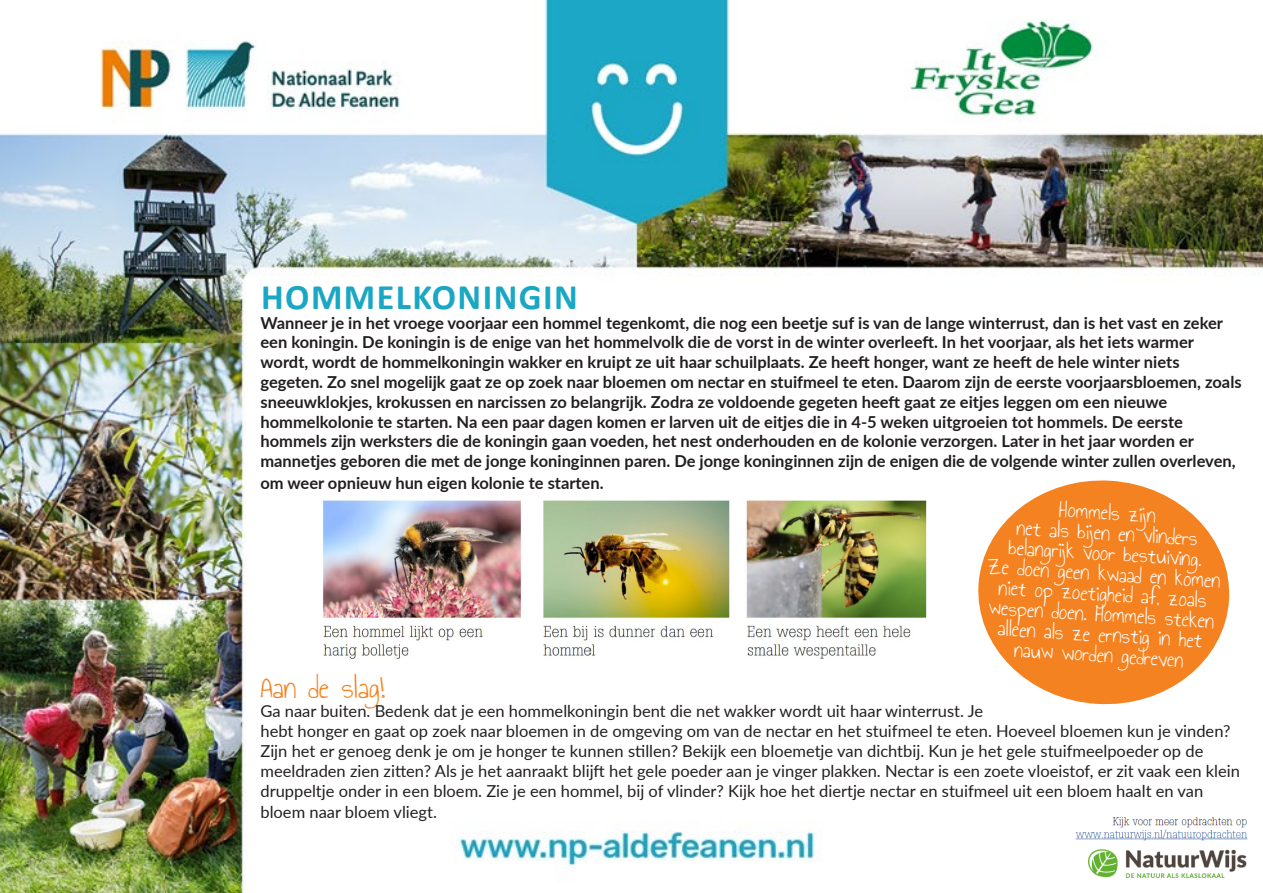
<style>
.page{position:relative;width:1263px;height:893px;background:#fff}
.page>*{position:absolute;margin:0;border:0;box-sizing:border-box;transform-origin:0 0}
.t1{font:700 36px "Calibri";letter-spacing:.04em;color:#1aa7c3}
.t2{font:24px "Annie Use Your Telescope";color:#f58220}
.t3{font:16.95px/20.4px "Annie Use Your Telescope";color:#fff;text-align:center}
.t4{font:700 16.5px/19.8px "Lato";color:#231f20}
.t5{font:16.5px/19.8px "Lato";color:#231f20}
</style>
<div class="page">
<img style="left:0;top:0;width:1263px;height:893px">
<img style="left:1072px;top:815px;width:176px;height:69px">
<svg style="left:975px;top:477px;width:258px;height:231px;fill:#f58220"></svg>
<img style="left:322px;top:500px;width:605px;height:163px">
<p class="t1" style="left:261px;top:271px;width:318px">HOMMELKONINGIN</p>
<p class="t4" style="left:260px;top:312px;width:983px">Wanneer je in het vroege voorjaar een hommel tegenkomt, die nog een beetje suf is van de lange winterrust, dan is het vast en zeker een koningin. De koningin is de enige van het hommelvolk die de vorst in de winter overleeft. In het voorjaar, als het iets warmer wordt, wordt de hommelkoningin wakker en kruipt ze uit haar schuilplaats. Ze heeft honger, want ze heeft de hele winter niets gegeten. Zo snel mogelijk gaat ze op zoek naar bloemen om nectar en stuifmeel te eten. Daarom zijn de eerste voorjaarsbloemen, zoals sneeuwklokjes, krokussen en narcissen zo belangrijk. Zodra ze voldoende gegeten heeft gaat ze eitjes leggen om een nieuwe</p>
<p class="t4" style="left:260px;top:411px;width:977px">hommelkolonie te starten. Na een paar dagen komen er larven uit de eitjes die in 4-5 weken uitgroeien tot hommels. De eerste hommels zijn werksters die de koningin gaan voeden, het nest onderhouden en de kolonie verzorgen. Later in het jaar worden er mannetjes geboren die met de jonge koninginnen paren. De jonge koninginnen zijn de enigen die de volgende winter zullen overleven,</p>
<p class="t4" style="left:260px;top:472px;width:345px">om weer opnieuw hun eigen kolonie te starten.</p>
<p class="t3" style="left:992px;top:496px;width:235px;rotate:4deg">Hommels zijn<br>net als bijen en vlinders belangrijk voor bestuiving.<br>Ze doen geen kwaad en komen niet op zoetigheid af, zoals wespen doen. Hommels steken alleen als ze ernstig in het</p>
<p class="t3" style="left:1015px;top:640px;width:171px;rotate:4deg">nauw worden gedreven</p>
<p class="t2" style="left:260px;top:675px;width:126px">Aan de slag!</p>
<p class="t5" style="left:260px;top:701px;width:981px">Ga naar buiten. Bedenk dat je een hommelkoningin bent die net wakker wordt uit haar winterrust. Je<br>hebt honger en gaat op zoek naar bloemen in de omgeving om van de nectar en het stuifmeel te eten. Hoeveel bloemen kun je vinden?<br>Zijn het er genoeg denk je om je honger te kunnen stillen? Bekijk een bloemetje van dichtbij. Kun je het gele stuifmeelpoeder op de meeldraden zien zitten? Als je het aanraakt blijft het gele poeder aan je vinger plakken. Nectar is een zoete vloeistof, er zit vaak een klein druppeltje onder in een bloem. Zie je een hommel, bij of vlinder? Kijk hoe het diertje nectar en stuifmeel uit een bloem haalt en van</p>
<p class="t5" style="left:260px;top:802px;width:178px">bloem naar bloem vliegt.</p>
</div>
